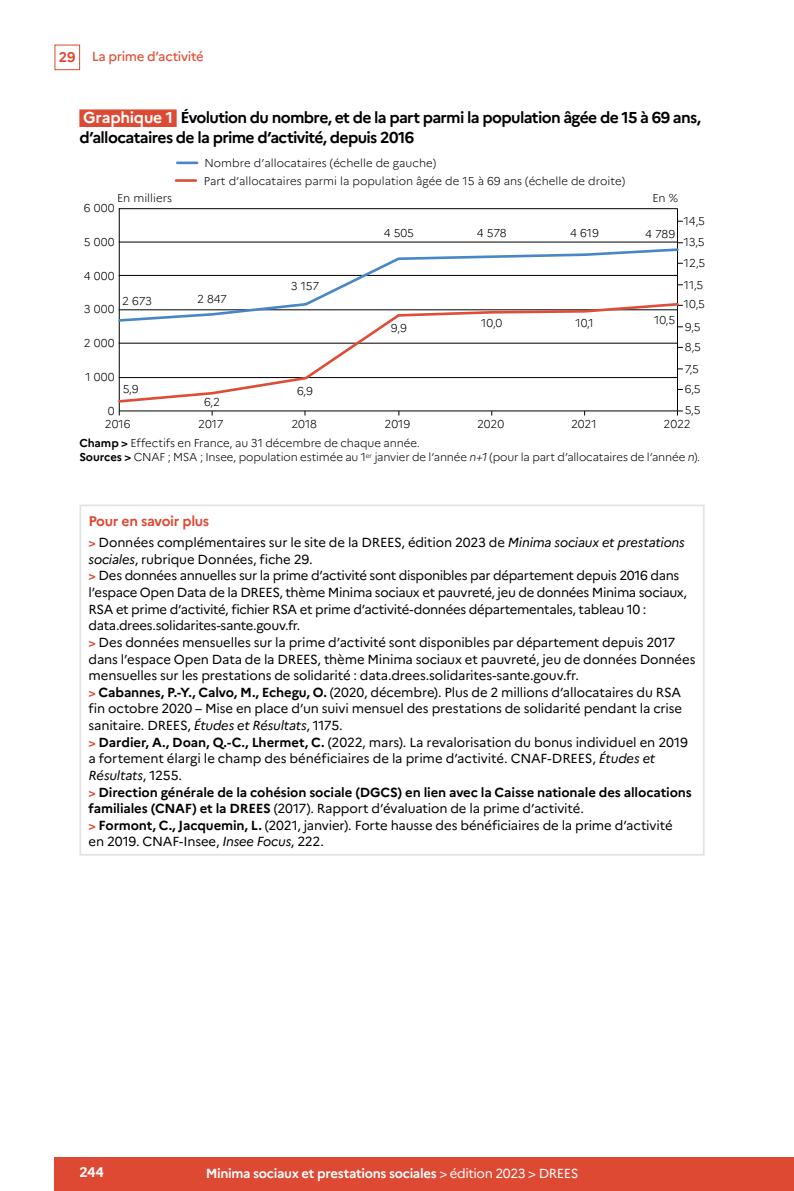
<style>
.page{position:relative;width:794px;height:1191px;background:#fff}
.page>*{position:absolute;margin:0;border:0;box-sizing:border-box;transform-origin:0 0}
.t1{font:700 15.75px/19.2px "Marianne";letter-spacing:-.04em;color:#000}
.t2{font:700 14px "Marianne";letter-spacing:-.025em;color:#dd4932}
.t3{font:700 14px "Marianne";color:#fff}
.t4{font:13.12px/16.6px "Marianne";letter-spacing:-.015em;color:#000}
.t5{font:700 13.12px "Marianne";letter-spacing:-.025em;color:#fff}
.t6{font:500 13.12px "Marianne";letter-spacing:-.02em;color:#de543b}
.t7{font:300 11.38px/17.7px "Marianne";color:#000}
.s1{font-weight:700;font-size:14px;color:#dd4932}
.s2{color:#fff}
.s3{font-weight:700}
.s4{font-style:italic}
.s5{font-weight:700;font-size:12.25px;color:#dd4932}
.s6{font-weight:400}
</style>
<div class="page">
<div style="left:55px;top:45px;width:25px;height:25px;border:1px solid #dd4932"></div>
<div style="left:55px;top:1157px;width:739px;height:34px;background:#dd4932"></div>
<div style="left:79px;top:504px;width:625px;height:351px;border:2px solid #e2e3e3"></div>
<div style="left:79px;top:109px;width:98px;height:18px;background:#dd4932"></div>
<hr style="left:177px;top:161px;width:20px;height:3px;background:#4887c7">
<hr style="left:176px;top:179px;width:20px;height:3px;background:#dd4d37">
<hr style="left:677px;top:208px;width:1px;height:203px;background:#000">
<hr style="left:119px;top:208px;width:1px;height:203px;background:#000">
<svg style="left:677px;top:410px;width:6px;height:5px"></svg>
<hr style="left:119px;top:242px;width:558px;height:1px;background:#000">
<hr style="left:119px;top:208px;width:558px;height:1px;background:#000">
<hr style="left:119px;top:410px;width:558px;height:1px;background:#000">
<svg style="left:118px;top:247px;width:562px;height:54px"></svg>
<svg style="left:118px;top:301px;width:562px;height:103px"></svg>
<p class="t6" style="left:59px;top:49px;width:146px"><span class="s1">29</span> La prime d’activité</p>
<p class="t1" style="left:79px;top:108px;width:623px"><span class="s2">Graphique 1</span> Évolution du nombre, et de la part parmi la population âgée de 15 à 69 ans, d’allocataires de la prime d’activité, depuis 2016</p>
<p class="t7" style="left:204px;top:154px;width:423px">Nombre d’allocataires (échelle de gauche)<br>Part d’allocataires parmi la population âgée de 15 à 69 ans (échelle de droite)</p>
<p class="t7" style="left:117px;top:189px;width:56px">En milliers</p>
<p class="t7" style="left:652px;top:189px;width:27px">En %</p>
<p class="t7" style="left:84px;top:199px;width:32px">6 000</p>
<p class="t7" style="left:84px;top:233px;width:32px">5 000</p>
<p class="t7" style="left:84px;top:267px;width:32px">4 000</p>
<p class="t7" style="left:84px;top:300px;width:32px">3 000</p>
<p class="t7" style="left:122px;top:292px;width:31px">2 673</p>
<p class="t7" style="left:84px;top:334px;width:32px">2 000</p>
<p class="t7" style="left:86px;top:368px;width:30px">1 000</p>
<p class="t7" style="left:108px;top:402px;width:8px">0</p>
<p class="t7" style="left:123px;top:380px;width:17px">5,9</p>
<p class="t7" style="left:197px;top:290px;width:31px">2 847</p>
<p class="t7" style="left:204px;top:393px;width:17px">6,2</p>
<p class="t7" style="left:291px;top:277px;width:30px">3 157</p>
<p class="t7" style="left:297px;top:382px;width:17px">6,9</p>
<p class="t7" style="left:384px;top:224px;width:32px">4 505</p>
<p class="t7" style="left:477px;top:224px;width:31px">4 578</p>
<p class="t7" style="left:570px;top:224px;width:30px">4 619</p>
<p class="t7" style="left:645px;top:225px;width:31px">4 789</p>
<p class="t7" style="left:391px;top:319px;width:17px">9,9</p>
<p class="t7" style="left:481px;top:314px;width:22px">10,0</p>
<p class="t7" style="left:575px;top:314px;width:20px">10,1</p>
<p class="t7" style="left:654px;top:311px;width:23px">10,5</p>
<p class="t7" style="left:684px;top:212px;width:22px">14,5</p>
<p class="t7" style="left:684px;top:233px;width:22px">13,5</p>
<p class="t7" style="left:684px;top:254px;width:23px">12,5</p>
<p class="t7" style="left:684px;top:276px;width:21px">11,5</p>
<p class="t7" style="left:684px;top:295px;width:23px">10,5</p>
<p class="t7" style="left:685px;top:317px;width:17px">9,5</p>
<p class="t7" style="left:685px;top:338px;width:17px">8,5</p>
<p class="t7" style="left:685px;top:360px;width:16px">7,5</p>
<p class="t7" style="left:685px;top:380px;width:17px">6,5</p>
<p class="t7" style="left:685px;top:401px;width:17px">5,5</p>
<p class="t7" style="left:105px;top:415px;width:27px">2016</p>
<p class="t7" style="left:198px;top:415px;width:27px">2017</p>
<p class="t7" style="left:291px;top:415px;width:27px">2018</p>
<p class="t7" style="left:384px;top:415px;width:27px">2019</p>
<p class="t7" style="left:477px;top:415px;width:29px">2020</p>
<p class="t7" style="left:571px;top:415px;width:27px">2021</p>
<p class="t7" style="left:663px;top:415px;width:29px">2022</p>
<p class="t7" style="left:79px;top:436px;width:622px;line-height:14px"><span class="s3">Champ &gt;</span> Effectifs en France, au 31 décembre de chaque année.<br><span class="s3">Sources &gt;</span> CNAF ; MSA ; Insee, population estimée au 1<sup>er</sup> janvier de l’année <span class="s4">n+1</span> (pour la part d’allocataires de l’année <span class="s4">n</span>).</p>
<p class="t2" style="left:89px;top:512px;width:122px">Pour en savoir plus</p>
<p class="t4" style="left:89px;top:534px;width:608px"><span class="s5">&gt;</span> Données complémentaires sur le site de la DREES, édition 2023 de <span class="s4">Minima sociaux et prestations sociales</span>, rubrique Données, fiche 29.<br><span class="s5">&gt;</span> Des données annuelles sur la prime d’activité sont disponibles par département depuis 2016 dans l’espace Open Data de la DREES, thème Minima sociaux et pauvreté, jeu de données Minima sociaux, RSA et prime d’activité, fichier RSA et prime d’activité-données départementales, tableau 10 : data.drees.solidarites-sante.gouv.fr.<br><span class="s5">&gt;</span> Des données mensuelles sur la prime d’activité sont disponibles par département depuis 2017 dans l’espace Open Data de la DREES, thème Minima sociaux et pauvreté, jeu de données Données mensuelles sur les prestations de solidarité : data.drees.solidarites-sante.gouv.fr.<br><span class="s5">&gt;</span> <span class="s3">Cabannes, P.-Y., Calvo, M., Echegu, O.</span> (2020, décembre). Plus de 2 millions d’allocataires du RSA fin octobre 2020 – Mise en place d’un suivi mensuel des prestations de solidarité pendant la crise sanitaire. DREES, <span class="s4">Études et Résultats</span>, 1175.<br><span class="s5">&gt;</span> <span class="s3">Dardier, A., Doan, Q.-C., Lhermet, C.</span> (2022, mars). La revalorisation du bonus individuel en 2019 a fortement élargi le champ des bénéficiaires de la prime d’activité. CNAF-DREES, <span class="s4">Études et Résultats</span>, 1255.<br><span class="s5">&gt;</span> <span class="s3">Direction générale de la cohésion sociale (DGCS) en lien avec la Caisse nationale des allocations familiales (CNAF) et la DREES</span> (2017). Rapport d’évaluation de la prime d’activité.<br><span class="s5">&gt;</span> <span class="s3">Formont, C., Jacquemin, L.</span> (2021, janvier). Forte hausse des bénéficiaires de la prime d’activité<br>en 2019. CNAF-Insee, <span class="s4">Insee Focus</span>, 222.</p>
<p class="t3" style="left:79px;top:1163px;width:26px">244</p>
<p class="t5" style="left:206px;top:1165px;width:374px">Minima sociaux et prestations sociales <span class="s6">&gt; édition 2023 &gt; DREES</span></p>
</div>
